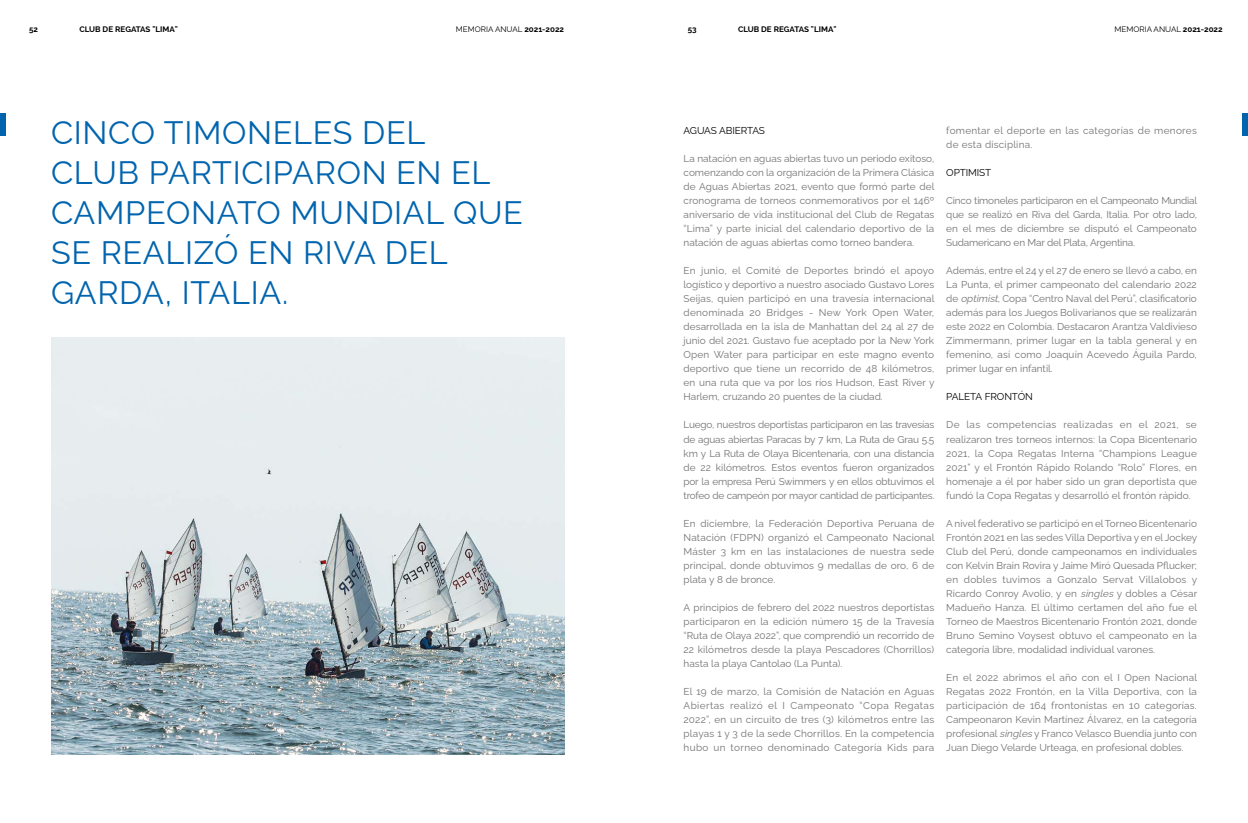
<style>
.page{position:relative;width:1248px;height:823px;background:#fff}
.page>*{position:absolute;margin:0;border:0;box-sizing:border-box;transform-origin:0 0}
.t1{font:100 32.4px/40px "Raleway";letter-spacing:.02em;color:#0064ae}
.t2{font:100 10px/14px "Raleway";color:#747372;text-align:justify}
.t3{font:100 10px/14px "Raleway";letter-spacing:.025em;color:#747372}
.t4{font:100 10px "Raleway";letter-spacing:-.01em;color:#000}
.t5{font:700 8px "Raleway";color:#000}
.t6{font:100 8px "Raleway";color:#000}
.s1{font-weight:700}
.s2{font-style:italic}
</style>
<div class="page">
<div style="left:1241px;top:113px;width:6px;height:23px;background:#0064ae"></div>
<img style="left:51px;top:337px;width:513px;height:417px">
<div style="left:0;top:113px;width:6px;height:23px;background:#0064ae"></div>
<p class="t5" style="left:29px;top:24px;width:10px">52</p>
<p class="t5" style="left:79px;top:24px;width:100px">CLUB DE REGATAS "LIMA"</p>
<p class="t6" style="left:456px;top:23px;width:110px">MEMORIA ANUAL <span class="s1">2021-2022</span></p>
<p class="t5" style="left:687px;top:24px;width:10px">53</p>
<p class="t5" style="left:738px;top:24px;width:100px">CLUB DE REGATAS "LIMA"</p>
<p class="t6" style="left:1114px;top:23px;width:110px">MEMORIA ANUAL <span class="s1">2021-2022</span></p>
<h1 class="t1" style="left:51px;top:109px;width:473px">CINCO TIMONELES DEL<br>CLUB PARTICIPARON EN EL<br>CAMPEONATO MUNDIAL QUE<br>SE REALIZÓ EN RIVA DEL<br>GARDA, ITALIA.</h1>
<p class="t4" style="left:683px;top:122px;width:83px">AGUAS ABIERTAS</p>
<p class="t2" style="left:683px;top:150px;width:252px">La natación en aguas abiertas tuvo un periodo exitoso, comenzando con la organización de la Primera Clásica de Aguas Abiertas 2021, evento que formó parte del cronograma de torneos conmemorativos por el 146º aniversario de vida institucional del Club de Regatas “Lima” y parte inicial del calendario deportivo de la natación de aguas abiertas como torneo bandera.</p>
<p class="t2" style="left:683px;top:262px;width:252px">En junio, el Comité de Deportes brindó el apoyo logístico y deportivo a nuestro asociado Gustavo Lores Seijas, quien participó en una travesía internacional denominada 20 Bridges - New York Open Water, desarrollada en la isla de Manhattan del 24 al 27 de junio del 2021. Gustavo fue aceptado por la New York Open Water para participar en este magno evento deportivo que tiene un recorrido de 48 kilómetros, en una ruta que va por los ríos Hudson, East River y Harlem, cruzando 20 puentes de la ciudad.</p>
<p class="t2" style="left:683px;top:416px;width:252px">Luego, nuestros deportistas participaron en las travesías de aguas abiertas Paracas by 7 km, La Ruta de Grau 5.5 km y La Ruta de Olaya Bicentenaria, con una distancia de 22 kilómetros. Estos eventos fueron organizados por la empresa Perú Swimmers y en ellos obtuvimos el trofeo de campeón por mayor cantidad de participantes.</p>
<p class="t2" style="left:683px;top:514px;width:252px">En diciembre, la Federación Deportiva Peruana de Natación (FDPN) organizó el Campeonato Nacional Máster 3 km en las instalaciones de nuestra sede principal, donde obtuvimos 9 medallas de oro, 6 de plata y 8 de bronce.</p>
<p class="t2" style="left:683px;top:598px;width:252px">A principios de febrero del 2022 nuestros deportistas participaron en la edición número 15 de la Travesía “Ruta de Olaya 2022”, que comprendió un recorrido de 22 kilómetros desde la playa Pescadores (Chorrillos) hasta la playa Cantolao (La Punta).</p>
<p class="t2" style="left:683px;top:682px;width:252px">El 19 de marzo, la Comisión de Natación en Aguas Abiertas realizó el I Campeonato “Copa Regatas 2022”, en un circuito de tres (3) kilómetros entre las playas 1 y 3 de la sede Chorrillos. En la competencia hubo un torneo denominado Categoría Kids para</p>
<p class="t3" style="left:946px;top:122px;width:252px">fomentar el deporte en las categorías de menores de esta disciplina.</p>
<p class="t4" style="left:946px;top:164px;width:47px">OPTIMIST</p>
<p class="t2" style="left:946px;top:192px;width:252px">Cinco timoneles participaron en el Campeonato Mundial que se realizó en Riva del Garda, Italia. Por otro lado, en el mes de diciembre se disputó el Campeonato Sudamericano en Mar del Plata, Argentina.</p>
<p class="t2" style="left:946px;top:262px;width:252px">Además, entre el 24 y el 27 de enero se llevó a cabo, en La Punta, el primer campeonato del calendario 2022 de <span class="s2">optimist</span>, Copa “Centro Naval del Perú”, clasificatorio además para los Juegos Bolivarianos que se realizarán este 2022 en Colombia. Destacaron Arantza Valdivieso Zimmermann, primer lugar en la tabla general y en femenino, así como Joaquín Acevedo Águila Pardo, primer lugar en infantil.</p>
<p class="t4" style="left:946px;top:388px;width:88px">PALETA FRONTÓN</p>
<p class="t2" style="left:946px;top:416px;width:252px">De las competencias realizadas en el 2021, se realizaron tres torneos internos: la Copa Bicentenario 2021, la Copa Regatas Interna “Champions League 2021” y el Frontón Rápido Rolando “Rolo” Flores, en homenaje a él por haber sido un gran deportista que fundó la Copa Regatas y desarrolló el frontón rápido.</p>
<p class="t2" style="left:946px;top:514px;width:252px">A nivel federativo se participó en el Torneo Bicentenario Frontón 2021 en las sedes Villa Deportiva y en el Jockey Club del Perú, donde campeonamos en individuales con Kelvin Brain Rovira y Jaime Miró Quesada Pflucker; en dobles tuvimos a Gonzalo Servat Villalobos y Ricardo Conroy Avolio, y en <span class="s2">singles</span>y dobles a César Madueño Hanza. El último certamen del año fue el Torneo de Maestros Bicentenario Frontón 2021, donde Bruno Semino Voysest obtuvo el campeonato en la categoría libre, modalidad individual varones.</p>
<p class="t2" style="left:946px;top:668px;width:252px">En el 2022 abrimos el año con el I Open Nacional Regatas 2022 Frontón, en la Villa Deportiva, con la participación de 164 frontonistas en 10 categorías.<br>Campeonaron Kevin Martínez Álvarez, en la categoría profesional <span class="s2">singles</span>y Franco Velasco Buendía junto con Juan Diego Velarde Urteaga, en profesional dobles.</p>
</div>
